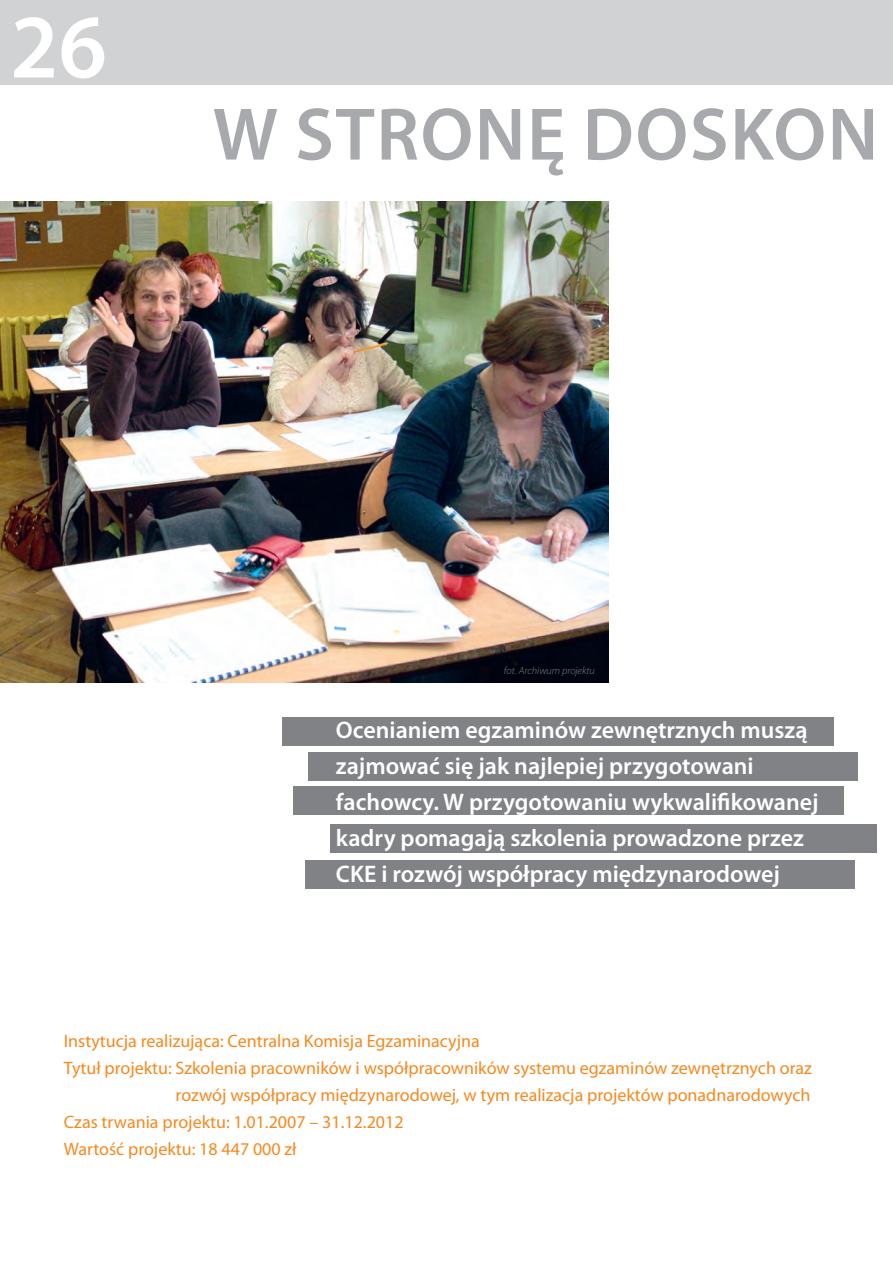
<style>
.page{position:relative;width:893px;height:1263px;background:#fff}
.page>*{position:absolute;margin:0;border:0;box-sizing:border-box;transform-origin:0 0}
.t1{font:600 91.35px "Myriad Pro";color:#fff}
.t2{font:600 75px "Myriad Pro";color:#a8a9ad}
.t3{font:600 24px/36px "Myriad Pro";color:#fff}
.t4{font:18px "Myriad Pro";color:#f6891f}
.t5{font:italic 300 10.5px "Myriad Pro";color:#808285}
</style>
<div class="page">
<div style="left:0;top:0;width:893px;height:85px;background:#d1d2d4"></div>
<img style="left:0;top:202px;width:609px;height:481px">
<div style="left:305px;top:860px;width:546px;height:28px;background:#808285"></div>
<div style="left:330px;top:824px;width:545px;height:29px;background:#808285"></div>
<div style="left:293px;top:787px;width:546px;height:28px;background:#808285"></div>
<div style="left:308px;top:753px;width:546px;height:28px;background:#808285"></div>
<div style="left:282px;top:718px;width:546px;height:28px;background:#808285"></div>
<h1 class="t1" style="left:10px;top:-11px;width:98px">26</h1>
<h2 class="t2" style="left:213px;top:87px;width:128px">W stron</h2>
<h2 class="t2" style="left:527px;top:87px;width:105px">ę doskon</h2>
<p class="t5" style="left:504px;top:665px;width:92px">fot. Archiwum projektu</p>
<h3 class="t3" style="left:336px;top:711px;width:484px">Ocenianiem egzaminów zewnętrznych muszą zajmować się jak najlepiej przygotowani fachowcy. W przygotowaniu wykwalifikowanej kadry pomagają szkolenia prowadzone przez CKE i rozwój współpracy międzynarodowej</h3>
<p class="t4" style="left:64px;top:1030px;width:417px">Instytucja realizująca: Centralna Komisja Egzaminacyjna</p>
<p class="t4" style="left:64px;top:1057px;width:750px">Tytuł projektu: Szkolenia pracowników i współpracowników systemu egzaminów zewnętrznych oraz</p>
<p class="t4" style="left:176px;top:1084px;width:636px">rozwój współpracy międzynarodowej, w tym realizacja projektów ponadnarodowych</p>
<p class="t4" style="left:64px;top:1111px;width:341px">Czas trwania projektu: 1.01.2007 – 31.12.2012</p>
<p class="t4" style="left:64px;top:1138px;width:234px">Wartość projektu: 18 447 000 zł</p>
</div>
